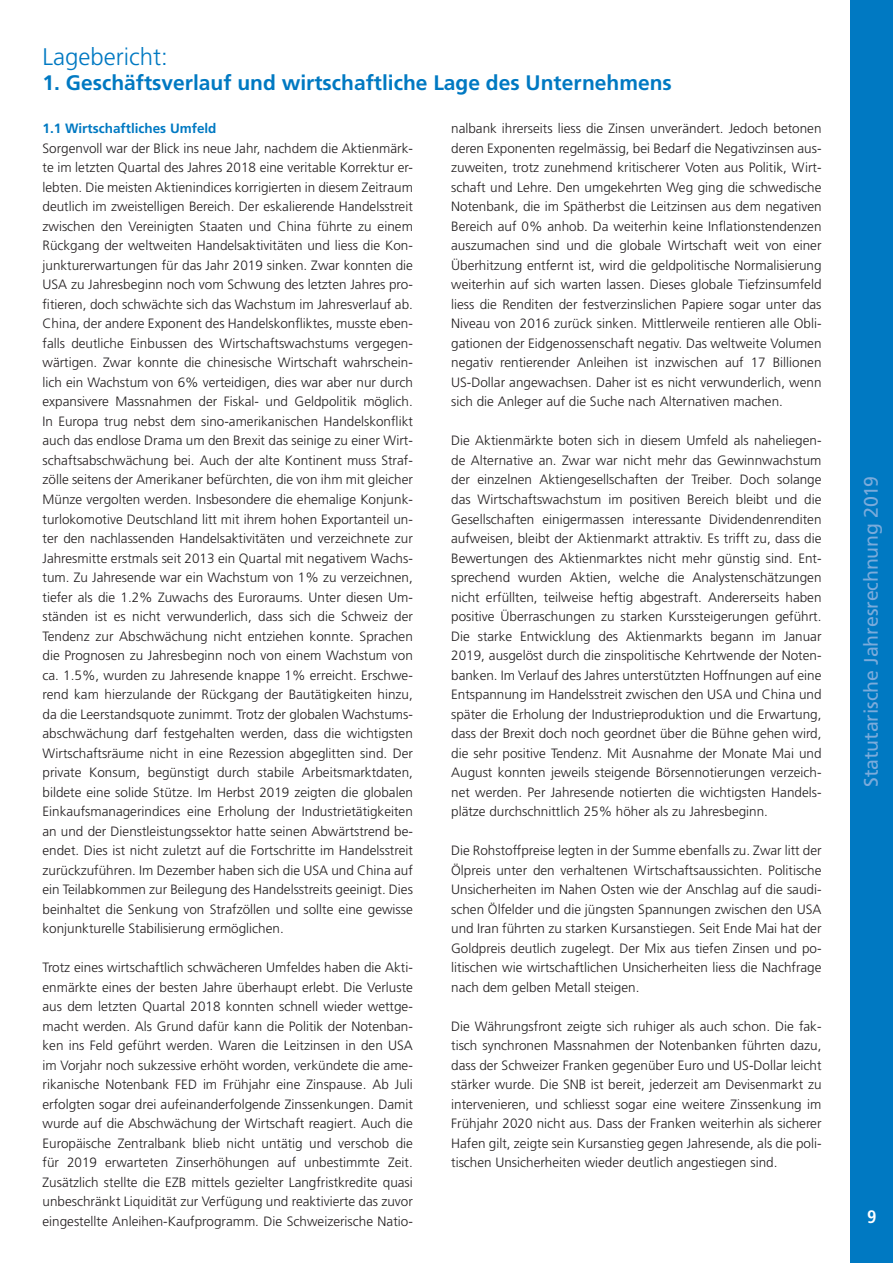
<style>
.page{position:relative;width:893px;height:1263px;background:#fff}
.page>*{position:absolute;margin:0;border:0;box-sizing:border-box;transform-origin:0 0}
.t1{font:300 24px "Frutiger LT Std";color:#0079c2}
.t2{font:700 21px "Frutiger LT Std";color:#0079c2}
.t3{font:19.5px "Frutiger LT Std";letter-spacing:-.005em;color:#7aabdb}
.t4{font:700 condensed 18px "Frutiger LT Std";color:#fff}
.Lauftext{font:300 13.5px/19.5px "Frutiger LT Std";color:#231f20;text-align:justify}
.Lauftext-2{font:700 13.5px "Frutiger LT Std";color:#0079c2}
</style>
<div class="page">
<div style="left:850px;top:0;width:43px;height:1263px;background:#0079c2"></div>
<p class="t1" style="left:43px;top:43px;width:127px">Lagebericht:</p>
<p class="t2" style="left:43px;top:71px;width:631px">1. Geschäftsverlauf und wirtschaftliche Lage des Unternehmens</p>
<p class="Lauftext-2" style="left:43px;top:121px;width:176px">1.1 Wirtschaftliches Umfeld</p>
<p class="Lauftext" style="left:43px;top:139px;width:372px">Sorgenvoll war der Blick ins neue Jahr, nachdem die Aktienmärk&shy;te im letzten Quartal des Jahres 2018 eine veritable Korrektur er&shy;lebten. Die meisten Aktienindices korrigierten in diesem Zeitraum deutlich im zweistelligen Bereich. Der eskalierende Handelsstreit zwischen den Vereinigten Staaten und China führte zu einem Rückgang der weltweiten Handelsaktivitäten und liess die Kon&shy;junkturerwartungen für das Jahr 2019 sinken. Zwar konnten die USA zu Jahresbeginn noch vom Schwung des letzten Jahres pro&shy;fitieren, doch schwächte sich das Wachstum im Jahresverlauf ab.<br>China, der andere Exponent des Handelskonfliktes, musste eben&shy;falls deutliche Einbussen des Wirtschaftswachstums vergegen&shy;wärtigen. Zwar konnte die chinesische Wirtschaft wahrschein&shy;lich ein Wachstum von 6% verteidigen, dies war aber nur durch expansivere Massnahmen der Fiskal- und Geldpolitik möglich.<br>In Europa trug nebst dem sino-amerikanischen Handelskonflikt auch das endlose Drama um den Brexit das seinige zu einer Wirt&shy;schaftsabschwächung bei. Auch der alte Kontinent muss Straf&shy;zölle seitens der Amerikaner befürchten, die von ihm mit gleicher Münze vergolten werden. Insbesondere die ehemalige Konjunk&shy;turlokomotive Deutschland litt mit ihrem hohen Exportanteil un&shy;ter den nachlassenden Handelsaktivitäten und verzeichnete zur Jahresmitte erstmals seit 2013 ein Quartal mit negativem Wachs&shy;tum. Zu Jahresende war ein Wachstum von 1% zu verzeichnen, tiefer als die 1.2% Zuwachs des Euroraums. Unter diesen Um&shy;ständen ist es nicht verwunderlich, dass sich die Schweiz der Tendenz zur Abschwächung nicht entziehen konnte. Sprachen die Prognosen zu Jahresbeginn noch von einem Wachstum von ca. 1.5%, wurden zu Jahresende knappe 1% erreicht. Erschwe&shy;rend kam hierzulande der Rückgang der Bautätigkeiten hinzu, da die Leerstandsquote zunimmt. Trotz der globalen Wachstums&shy;abschwächung darf festgehalten werden, dass die wichtigsten Wirtschaftsräume nicht in eine Rezession abgeglitten sind. Der private Konsum, begünstigt durch stabile Arbeitsmarktdaten, bildete eine solide Stütze. Im Herbst 2019 zeigten die globalen Einkaufsmanagerindices eine Erholung der Industrietätigkeiten an und der Dienstleistungssektor hatte seinen Abwärtstrend be&shy;endet. Dies ist nicht zuletzt auf die Fortschritte im Handelsstreit zurückzuführen. Im Dezember haben sich die USA und China auf ein Teilabkommen zur Beilegung des Handelsstreits geeinigt. Dies beinhaltet die Senkung von Strafzöllen und sollte eine gewisse konjunkturelle Stabilisierung ermöglichen.</p>
<p class="Lauftext" style="left:43px;top:958px;width:372px">Trotz eines wirtschaftlich schwächeren Umfeldes haben die Akti&shy;enmärkte eines der besten Jahre überhaupt erlebt. Die Verluste aus dem letzten Quartal 2018 konnten schnell wieder wettge&shy;macht werden. Als Grund dafür kann die Politik der Notenban&shy;ken ins Feld geführt werden. Waren die Leitzinsen in den USA im Vorjahr noch sukzessive erhöht worden, verkündete die ame&shy;rikanische Notenbank FED im Frühjahr eine Zinspause. Ab Juli erfolgten sogar drei aufeinanderfolgende Zinssenkungen. Damit wurde auf die Abschwächung der Wirtschaft reagiert. Auch die Europäische Zentralbank blieb nicht untätig und verschob die für 2019 erwarteten Zinserhöhungen auf unbestimmte Zeit.<br>Zusätzlich stellte die EZB mittels gezielter Langfristkredite quasi unbeschränkt Liquidität zur Verfügung und reaktivierte das zuvor eingestellte Anleihen-Kaufprogramm. Die Schweizerische Natio-</p>
<p class="Lauftext" style="left:451px;top:119px;width:372px">nalbank ihrerseits liess die Zinsen unverändert. Jedoch betonen deren Exponenten regelmässig, bei Bedarf die Negativzinsen aus&shy;zuweiten, trotz zunehmend kritischerer Voten aus Politik, Wirt&shy;schaft und Lehre. Den umgekehrten Weg ging die schwedische Notenbank, die im Spätherbst die Leitzinsen aus dem negativen Bereich auf 0% anhob. Da weiterhin keine Inflationstendenzen auszumachen sind und die globale Wirtschaft weit von einer Überhitzung entfernt ist, wird die geldpolitische Normalisierung weiterhin auf sich warten lassen. Dieses globale Tiefzinsumfeld liess die Renditen der festverzinslichen Papiere sogar unter das Niveau von 2016 zurück sinken. Mittlerweile rentieren alle Obli&shy;gationen der Eidgenossenschaft negativ. Das weltweite Volumen negativ rentierender Anleihen ist inzwischen auf 17 Billionen US-Dollar angewachsen. Daher ist es nicht verwunderlich, wenn sich die Anleger auf die Suche nach Alternativen machen.</p>
<p class="Lauftext" style="left:451px;top:431px;width:372px">Die Aktienmärkte boten sich in diesem Umfeld als naheliegen&shy;de Alternative an. Zwar war nicht mehr das Gewinnwachstum der einzelnen Aktiengesellschaften der Treiber. Doch solange das Wirtschaftswachstum im positiven Bereich bleibt und die Gesellschaften einigermassen interessante Dividendenrenditen aufweisen, bleibt der Aktienmarkt attraktiv. Es trifft zu, dass die Bewertungen des Aktienmarktes nicht mehr günstig sind. Ent&shy;sprechend wurden Aktien, welche die Analystenschätzungen nicht erfüllten, teilweise heftig abgestraft. Andererseits haben positive Überraschungen zu starken Kurssteigerungen geführt.<br>Die starke Entwicklung des Aktienmarkts begann im Januar 2019, ausgelöst durch die zinspolitische Kehrtwende der Noten&shy;banken. Im Verlauf des Jahres unterstützten Hoffnungen auf eine Entspannung im Handelsstreit zwischen den USA und China und später die Erholung der Industrieproduktion und die Erwartung, dass der Brexit doch noch geordnet über die Bühne gehen wird, die sehr positive Tendenz. Mit Ausnahme der Monate Mai und August konnten jeweils steigende Börsennotierungen verzeich&shy;net werden. Per Jahresende notierten die wichtigsten Handels&shy;plätze durchschnittlich 25% höher als zu Jahresbeginn.</p>
<p class="Lauftext" style="left:451px;top:841px;width:372px">Die Rohstoffpreise legten in der Summe ebenfalls zu. Zwar litt der Ölpreis unter den verhaltenen Wirtschaftsaussichten. Politische Unsicherheiten im Nahen Osten wie der Anschlag auf die saudi&shy;schen Ölfelder und die jüngsten Spannungen zwischen den USA und Iran führten zu starken Kursanstiegen. Seit Ende Mai hat der Goldpreis deutlich zugelegt. Der Mix aus tiefen Zinsen und po&shy;litischen wie wirtschaftlichen Unsicherheiten liess die Nachfrage nach dem gelben Metall steigen.</p>
<p class="Lauftext" style="left:451px;top:1016px;width:372px">Die Währungsfront zeigte sich ruhiger als auch schon. Die fak&shy;tisch synchronen Massnahmen der Notenbanken führten dazu, dass der Schweizer Franken gegenüber Euro und US-Dollar leicht stärker wurde. Die SNB ist bereit, jederzeit am Devisenmarkt zu intervenieren, und schliesst sogar eine weitere Zinssenkung im Frühjahr 2020 nicht aus. Dass der Franken weiterhin als sicherer Hafen gilt, zeigte sein Kursanstieg gegen Jahresende, als die poli&shy;tischen Unsicherheiten wieder deutlich angestiegen sind.</p>
<h3 class="t3" style="left:860px;top:787px;width:312px;rotate:-90deg">Statutarische Jahresrechnung 2019</h3>
<h3 class="t4" style="left:867px;top:1206px;width:11px">9</h3>
</div>
